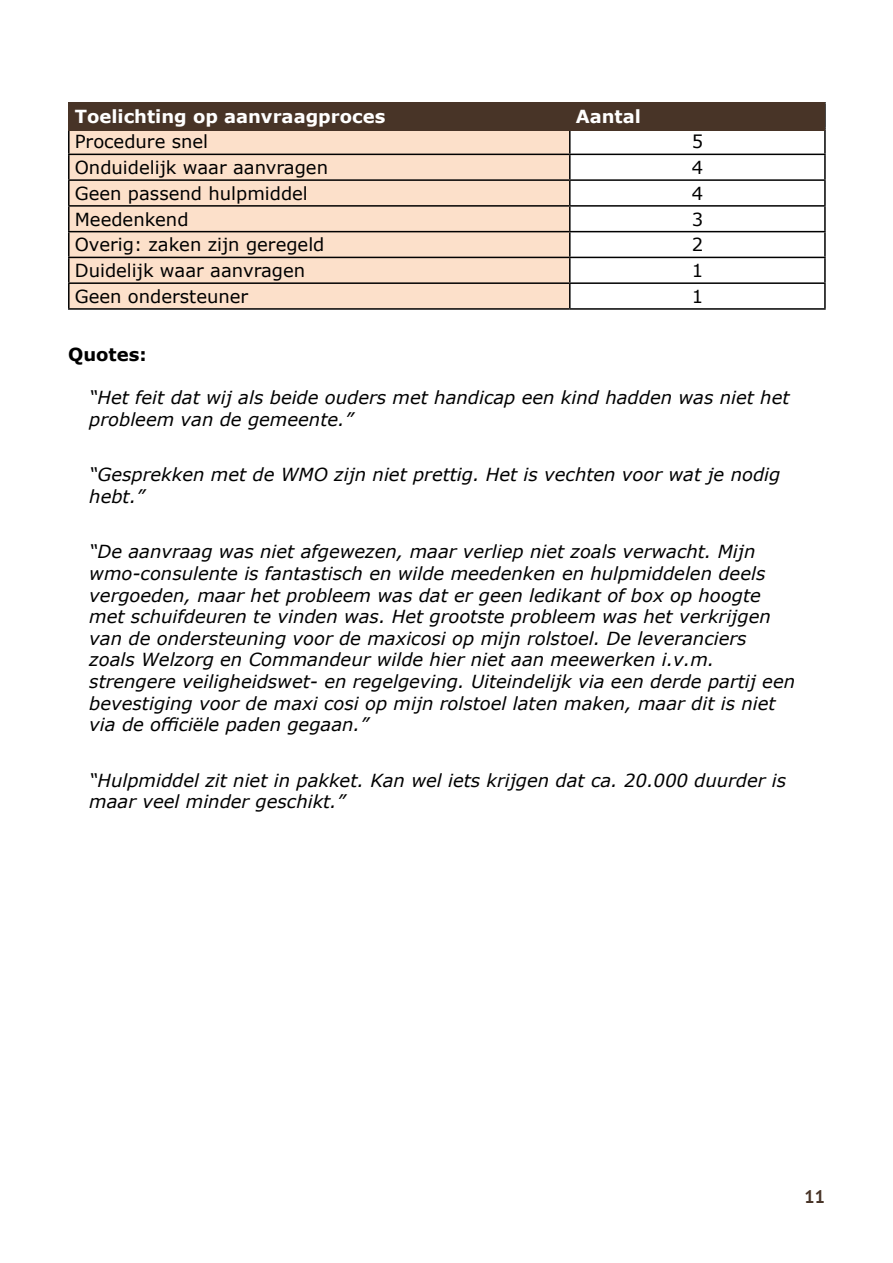
<style>
.page{position:relative;width:893px;height:1263px;background:#fff}
.page>*{position:absolute;margin:0;border:0;box-sizing:border-box;transform-origin:0 0}
.Citaat{font:italic 18px/21.6px "Verdana";color:#000}
.Cel_1{font:18px "Verdana";color:#000}
.Tabelkop{font:700 18px "Verdana";color:#fff}
.Cel_2{font:18px "Verdana";color:#000}
.t1{font:700 18px "Verdana";color:#000}
.t2{font:700 18px "PT Sans";color:#483427}
</style>
<div class="page">
<div style="left:70px;top:131px;width:499px;height:177px;background:#fce0ca"></div>
<hr style="left:570px;top:102px;width:256px;height:2px;background:#000">
<hr style="left:824px;top:104px;width:2px;height:24px;background:#000">
<hr style="left:68px;top:129px;width:2px;height:25px;background:#000">
<hr style="left:570px;top:128px;width:256px;height:1px;background:#000">
<hr style="left:569px;top:129px;width:2px;height:25px;background:#000">
<hr style="left:824px;top:129px;width:2px;height:25px;background:#000">
<hr style="left:68px;top:154px;width:502px;height:1px;background:#000">
<hr style="left:68px;top:155px;width:2px;height:24px;background:#000">
<hr style="left:570px;top:154px;width:256px;height:1px;background:#000">
<hr style="left:569px;top:155px;width:2px;height:24px;background:#000">
<hr style="left:824px;top:155px;width:2px;height:24px;background:#000">
<hr style="left:68px;top:179px;width:502px;height:2px;background:#000">
<hr style="left:68px;top:181px;width:2px;height:24px;background:#000">
<hr style="left:570px;top:179px;width:256px;height:2px;background:#000">
<hr style="left:569px;top:181px;width:2px;height:24px;background:#000">
<hr style="left:824px;top:181px;width:2px;height:24px;background:#000">
<hr style="left:68px;top:205px;width:502px;height:2px;background:#000">
<hr style="left:68px;top:207px;width:2px;height:24px;background:#000">
<hr style="left:570px;top:205px;width:256px;height:2px;background:#000">
<hr style="left:569px;top:207px;width:2px;height:24px;background:#000">
<hr style="left:824px;top:207px;width:2px;height:24px;background:#000">
<hr style="left:68px;top:231px;width:502px;height:1px;background:#000">
<hr style="left:68px;top:232px;width:2px;height:25px;background:#000">
<hr style="left:570px;top:231px;width:256px;height:1px;background:#000">
<hr style="left:569px;top:232px;width:2px;height:25px;background:#000">
<hr style="left:824px;top:232px;width:2px;height:25px;background:#000">
<hr style="left:68px;top:257px;width:502px;height:1px;background:#000">
<hr style="left:68px;top:258px;width:2px;height:24px;background:#000">
<hr style="left:570px;top:257px;width:256px;height:1px;background:#000">
<hr style="left:569px;top:258px;width:2px;height:24px;background:#000">
<hr style="left:824px;top:258px;width:2px;height:24px;background:#000">
<hr style="left:68px;top:282px;width:502px;height:2px;background:#000">
<hr style="left:68px;top:284px;width:2px;height:24px;background:#000">
<hr style="left:570px;top:282px;width:256px;height:2px;background:#000">
<hr style="left:569px;top:284px;width:2px;height:24px;background:#000">
<hr style="left:824px;top:284px;width:2px;height:24px;background:#000">
<hr style="left:68px;top:308px;width:502px;height:2px;background:#000">
<hr style="left:570px;top:308px;width:256px;height:2px;background:#000">
<div style="left:68px;top:102px;width:502px;height:29px;background:#483427"></div>
<div style="left:569px;top:102px;width:256px;height:29px;background:#483427"></div>
<p class="Tabelkop" style="left:75px;top:103px;width:312px">Toelichting op aanvraagproces</p>
<p class="Tabelkop" style="left:576px;top:103px;width:67px">Aantal</p>
<p class="Cel_1" style="left:75px;top:129px;width:135px">Procedure snel</p>
<p class="Cel_2" style="left:692px;top:129px;width:13px">5</p>
<p class="Cel_1" style="left:75px;top:155px;width:255px">Onduidelijk waar aanvragen</p>
<p class="Cel_2" style="left:692px;top:155px;width:13px">4</p>
<p class="Cel_1" style="left:75px;top:181px;width:235px">Geen passend hulpmiddel</p>
<p class="Cel_2" style="left:692px;top:181px;width:13px">4</p>
<p class="Cel_1" style="left:75px;top:207px;width:115px">Meedenkend</p>
<p class="Cel_2" style="left:692px;top:207px;width:13px">3</p>
<p class="Cel_1" style="left:75px;top:232px;width:251px">Overig: zaken zijn geregeld</p>
<p class="Cel_2" style="left:692px;top:232px;width:13px">2</p>
<p class="Cel_1" style="left:75px;top:258px;width:232px">Duidelijk waar aanvragen</p>
<p class="Cel_2" style="left:692px;top:258px;width:13px">1</p>
<p class="Cel_1" style="left:75px;top:284px;width:175px">Geen ondersteuner</p>
<p class="Cel_2" style="left:692px;top:284px;width:13px">1</p>
<p class="t1" style="left:68px;top:342px;width:80px">Quotes:</p>
<p class="Citaat" style="left:89px;top:386px;width:702px">“Het feit dat wij als beide ouders met handicap een kind hadden was niet het probleem van de gemeente.”</p>
<p class="Citaat" style="left:89px;top:464px;width:693px">“Gesprekken met de WMO zijn niet prettig. Het is vechten voor wat je nodig hebt.”</p>
<p class="Citaat" style="left:89px;top:541px;width:707px">“De aanvraag was niet afgewezen, maar verliep niet zoals verwacht. Mijn wmo-consulente is fantastisch en wilde meedenken en hulpmiddelen deels vergoeden, maar het probleem was dat er geen ledikant of box op hoogte met schuifdeuren te vinden was. Het grootste probleem was het verkrijgen van de ondersteuning voor de maxicosi op mijn rolstoel. De leveranciers zoals Welzorg en Commandeur wilde hier niet aan meewerken i.v.m. strengere veiligheidswet- en regelgeving. Uiteindelijk via een derde partij een bevestiging voor de maxi cosi op mijn rolstoel laten maken, maar dit is niet via de officiële paden gegaan.”</p>
<p class="Citaat" style="left:89px;top:769px;width:698px">“Hulpmiddel zit niet in pakket. Kan wel iets krijgen dat ca. 20.000 duurder is maar veel minder geschikt.”</p>
<p class="t2" style="left:804px;top:1185px;width:22px">11</p>
</div>
